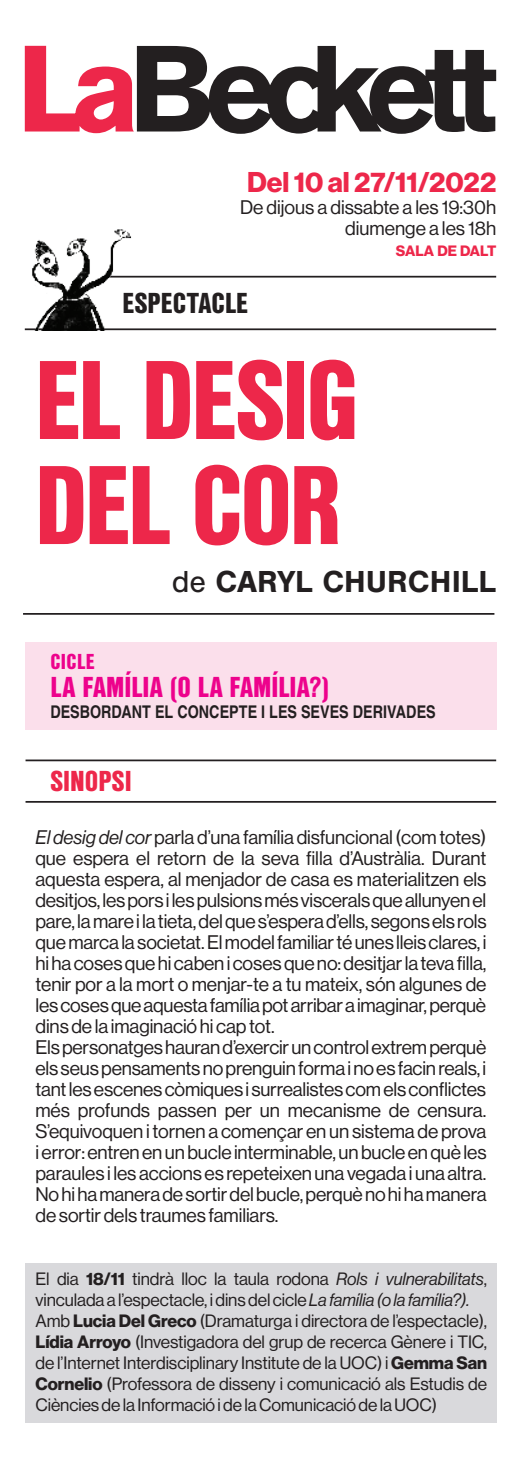
<style>
.page{position:relative;width:521px;height:1474px;background:#fff}
.page>*{position:absolute;margin:0;border:0;box-sizing:border-box;transform-origin:0 0}
.t1{font:900 108.5px/105px "Nimbus San Con L";letter-spacing:-.03em;color:#ed274a}
.t2{font:700 31.5px "Nimbus San";color:#231f20}
.t3{font:900 28px "Nimbus San Con L";color:#ed028c}
.t4{font:28px "N Haas Grotesk DS Pro 75 Bd";color:#ed274a}
.t5{font:900 28px "Nimbus San Con L";color:#231f20}
.t6{font:900 28px "Nimbus San Con L";color:#ed274a}
.t7{font:900 21px "Nimbus San Con L";letter-spacing:.02em;color:#ed028c}
.t8{font:19.25px/21px "N Haas Grotesk DS Pro 55 Rg";letter-spacing:-.005em;color:#231f20;text-align:justify}
.t9{font:17.5px/21px "N Haas Grotesk DS Pro 55 Rg";letter-spacing:-.005em;color:#231f20}
.t10{font:700 17.5px "Nimbus San Con L";color:#231f20}
.t11{font:14.7px "N Haas Grotesk DS Pro 75 Bd";color:#ed274a}
.s1{font-weight:400}
.s2{font-family:"N Haas Grotesk DS Pro 56 It"}
.s3{font-family:"N Haas Grotesk DS Pro 75 Bd"}
</style>
<div class="page">
<hr style="left:26px;top:759px;width:470px;height:2px;background:#231f20">
<hr style="left:26px;top:801px;width:470px;height:1px;background:#231f20">
<svg style="left:25px;top:46px;width:109px;height:87px"></svg>
<svg style="left:137px;top:46px;width:359px;height:88px;fill:#231f20"></svg>
<svg style="left:132px;top:328px;width:365px;height:3px"></svg>
<hr style="left:103px;top:276px;width:393px;height:1px;background:#231f20">
<hr style="left:25px;top:328px;width:471px;height:2px;background:#231f20">
<hr style="left:23px;top:613px;width:471px;height:1px;background:#231f20">
<img style="left:26px;top:229px;width:106px;height:102px">
<div style="left:26px;top:1262px;width:471px;height:160px;background:#d9d9dc"></div>
<div style="left:26px;top:642px;width:471px;height:88px;background:#fbdfeb"></div>
<p class="t4" style="left:247px;top:165px;width:251px">Del 10 al 27/11/2022</p>
<p class="t8" style="left:240px;top:197px;width:258px">De dijous a dissabte a les 19:30h</p>
<p class="t8" style="left:345px;top:218px;width:153px">diumenge a les 18h</p>
<p class="t11" style="left:396px;top:242px;width:102px">SALA DE DALT</p>
<p class="t5" style="left:122px;top:282px;width:127px">ESPECTACLE</p>
<p class="t1" style="left:35px;top:343px;width:326px">EL DESIG<br>DEL COR</p>
<p class="t2" style="left:172px;top:564px;width:326px"><span class="s1">de</span> CARYL CHURCHILL</p>
<p class="t7" style="left:50px;top:646px;width:46px">CICLE</p>
<p class="t3" style="left:50px;top:666px;width:280px">LA FAMÍLIA (O LA FAMÍLIA?)</p>
<p class="t10" style="left:50px;top:699px;width:387px">DESBORDANT EL CONCEPTE I LES SEVES DERIVADES</p>
<p class="t6" style="left:50px;top:759px;width:83px">SINOPSI</p>
<p class="t8" style="left:35px;top:827px;width:453px"><span class="s2">El desig del cor</span> parla d’una família disfuncional (com totes) que espera el retorn de la seva filla d’Austràlia. Durant aquesta espera, al menjador de casa es materialitzen els desitjos, les pors i les pulsions més viscerals que allunyen el pare, la mare i la tieta, del que s’espera d’ells, segons els rols que marca la societat. El model familiar té unes lleis clares, i hi ha coses que hi caben i coses que no: desitjar la teva filla, tenir por a la mort o menjar-te a tu mateix, són algunes de les coses que aquesta família pot arribar a imaginar, perquè dins de la imaginació hi cap tot.</p>
<p class="t8" style="left:35px;top:1037px;width:453px">Els personatges hauran d’exercir un control extrem perquè els seus pensaments no prenguin forma i no es facin reals, i tant les escenes còmiques i surrealistes com els conflictes més profunds passen per un mecanisme de censura.<br>S’equivoquen i tornen a començar en un sistema de prova i error: entren en un bucle interminable, un bucle en què les paraules i les accions es repeteixen una vegada i una altra.<br>No hi ha manera de sortir del bucle, perquè no hi ha manera de sortir dels traumes familiars.</p>
<p class="t9" style="left:35px;top:1268px;width:453px">El dia <span class="s3">18/11</span> tindrà lloc la taula rodona <span class="s2">Rols i vulnerabilitats</span>, vinculada a l’espectacle, i dins del cicle <span class="s2">La família (o la família?).</span></p>
<p class="t9" style="left:35px;top:1310px;width:453px;text-align:justify">Amb <span class="s3">Lucia Del Greco</span> (Dramaturga i directora de l’espectacle), <span class="s3">Lídia Arroyo</span> (Investigadora del grup de recerca Gènere i TIC, de l’Internet Interdisciplinary Institute de la UOC) i <span class="s3">Gemma San Cornelio</span> (Professora de disseny i comunicació als Estudis de Ciències de la Informació i de la Comunicació de la UOC)</p>
</div>
